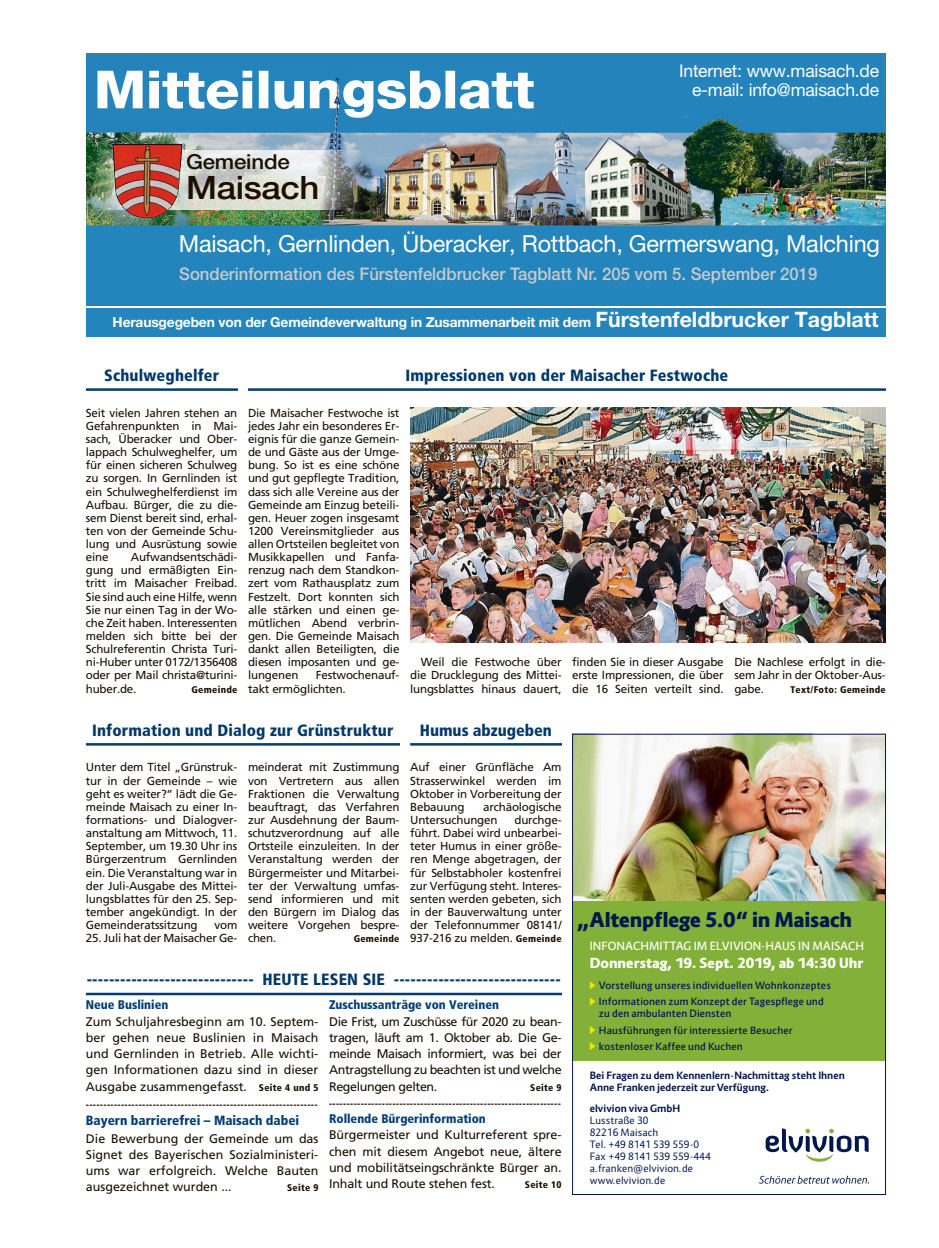
<style>
.page{position:relative;width:939px;height:1248px;background:#fff}
.page>*{position:absolute;margin:0;border:0;box-sizing:border-box;transform-origin:0 0}
.t1{font:500 32.25px "Helvetica Neue LT Std";letter-spacing:-.01em;color:#1c0f00;scale:1.08 1}
.t2{font:23.5px "Helvetica Neue LT Std";letter-spacing:-.01em;color:#fff}
.t3{font:500 20.62px "Helvetica Neue LT Std";letter-spacing:-.01em;color:#1c0f00;scale:1.08 1}
.t4{font:800 20px "Route 159";letter-spacing:-.005em;color:#00174d}
.t5{font:17.5px/18.8px "Helvetica Neue LT Std";letter-spacing:-.01em;color:#fff;text-align:right}
.t6{font:500 17.38px "Helvetica Neue";color:#c9c9c9;scale:.96 1}
.t7{font:900 condensed 16.25px "Frutiger";letter-spacing:.01em;color:#00386b}
.t8{font:700 13.75px "Helvetica Neue LT Std";letter-spacing:-.01em;color:#fff}
.t9{font:800 13.75px "Route 159";letter-spacing:.005em;color:#fff}
.t10{font:900 condensed 13.38px "Frutiger";color:#003d78}
.t11{font:12.5px/16.2px "Frutiger";letter-spacing:-.005em;color:#1c0f00;text-align:justify}
.t12{font:900 condensed 12.5px "Frutiger";color:#003d78}
.t13{font:11.62px/13.1px "Frutiger";letter-spacing:-.015em;color:#1c0f00;text-align:justify}
.t14{font:600 11.25px "Route 159";color:#fff}
.t15{font:600 10px/16px "Route 159";letter-spacing:.01em;color:#00174d}
.t16{font:10px/12px "Route 159";color:#00174d}
.t17{font:700 10px/12px "Route 159";color:#00174d}
.t18{font:900 condensed 9.75px/16.2px "Frutiger";letter-spacing:.03em;color:#1c0f00;text-align:right}
.s1{font-size:21.25px}
.s2{font-weight:900;font-stretch:condensed;font-size:9.75px}
</style>
<div class="page">
<div style="left:86px;top:53px;width:800px;height:284px;background:#2485bd"></div>
<hr style="left:86px;top:306px;width:800px;height:1px;background:#fff">
<img style="left:86px;top:70px;width:800px;height:155px">
<img style="left:97px;top:71px;width:437px;height:47px">
<div style="left:681px;top:65px;width:198px;height:12px;background:#2485bd"></div>
<div style="left:693px;top:83px;width:186px;height:13px;background:#2485bd"></div>
<img style="left:89px;top:151px;width:274px;height:59px">
<img style="left:112px;top:144px;width:71px;height:74px">
<hr style="left:248px;top:388px;width:638px;height:3px;background:#003d78">
<img style="left:410px;top:408px;width:476px;height:235px">
<hr style="left:86px;top:388px;width:151px;height:3px;background:#003d78">
<hr style="left:86px;top:743px;width:314px;height:2px;background:#003d78">
<hr style="left:410px;top:743px;width:152px;height:2px;background:#003d78">
<hr style="left:86px;top:992px;width:476px;height:3px;background:#003d78">
<img style="left:574px;top:735px;width:310px;height:166px">
<div style="left:572px;top:901px;width:314px;height:159px;background:#82b038"></div>
<svg style="left:590px;top:981px;width:6px;height:8px"></svg>
<svg style="left:590px;top:997px;width:6px;height:8px"></svg>
<svg style="left:590px;top:1026px;width:6px;height:8px"></svg>
<svg style="left:590px;top:1042px;width:6px;height:8px"></svg>
<svg style="left:766px;top:1128px;width:103px;height:33px"></svg>
<svg style="left:759px;top:1175px;width:110px;height:8px"></svg>
<div style="left:572px;top:733px;width:314px;height:461px;border:1px solid #00174d"></div>
<h3 class="t3" style="left:186px;top:150px;width:97px">Gemeinde</h3>
<h1 class="t1" style="left:186px;top:169px;width:125px">Maisach</h1>
<h3 class="t5" style="left:679px;top:63px;width:202px">Internet: www.maisach.de e-mail: info@maisach.de</h3>
<h2 class="t2" style="left:179px;top:236px;width:703px">Maisach, Gernlinden, Überacker, Rottbach, Germerswang, Malching</h2>
<h3 class="t6" style="left:179px;top:267px;width:666px">Sonderinformation des Fürstenfeldbrucker Tagblatt Nr. 205 vom 5. September 2019</h3>
<p class="t8" style="left:113px;top:318px;width:768px">Herausgegeben von der Gemeindeverwaltung in Zusammenarbeit mit dem <span class="s1">Fürstenfeldbrucker Tagblatt</span></p>
<h3 class="t7" style="left:104px;top:369px;width:116px">Schulweghelfer</h3>
<p class="t13" style="left:86px;top:407px;width:153px">Seit vielen Jahren stehen an Gefahrenpunkten in Mai&shy;sach, Überacker und Ober&shy;lappach Schulweghelfer, um für einen sicheren Schulweg zu sorgen. In Gernlinden ist ein Schulweghelferdienst im Aufbau. Bürger, die zu die&shy;sem Dienst bereit sind, erhal&shy;ten von der Gemeinde Schu&shy;lung und Ausrüstung sowie eine</p>
<h3 class="t7" style="left:406px;top:369px;width:324px">Impressionen von der Maisacher Festwoche</h3>
<p class="t13" style="left:248px;top:407px;width:153px">Die Maisacher Festwoche ist jedes Jahr ein besonderes Er&shy;eignis für die ganze Gemein&shy;de und Gäste aus der Umge&shy;bung. So ist es eine schöne und gut gepflegte Tradition, dass sich alle Vereine aus der Gemeinde am Einzug beteili&shy;gen. Heuer zogen insgesamt 1200 Vereinsmitglieder aus allen Ortsteilen begleitet von Musikkapellen und Fanfa&shy;renzug nach dem Standkon&shy;zert vom Rathausplatz zum Festzelt. Dort konnten sich alle stärken und einen ge&shy;mütlichen Abend verbrin&shy;gen. Die Gemeinde Maisach dankt allen Beteiligten, die diesen imposanten und ge&shy;lungenen</p>
<p class="t13" style="left:86px;top:552px;width:153px;text-indent:45px">Aufwandsentschädi&shy;gung und ermäßigten Ein&shy;tritt im Maisacher Freibad.<br>Sie sind auch eine Hilfe, wenn Sie nur einen Tag in der Wo&shy;che Zeit haben. Interessenten melden sich bitte bei der Schulreferentin Christa Turi&shy;ni-Huber unter 0172/1356408 oder per Mail christa@turini&shy;huber.de.</p>
<p class="t13" style="left:734px;top:657px;width:153px">Die Nachlese erfolgt in die&shy;sem Jahr in der Oktober-Aus&shy;gabe.</p>
<p class="t13" style="left:572px;top:657px;width:153px">finden Sie in dieser Ausgabe erste Impressionen, die über die 16 Seiten verteilt sind.</p>
<p class="t13" style="left:410px;top:657px;width:153px;text-indent:11px">Weil die Festwoche über die Drucklegung des Mittei&shy;lungsblattes hinaus dauert,</p>
<p class="t13" style="left:248px;top:670px;width:153px;text-indent:68px">Festwochenauf&shy;takt ermöglichten.</p>
<p class="t18" style="left:192px;top:682px;width:47px">Gemeinde</p>
<h3 class="t7" style="left:92px;top:724px;width:303px">Information und Dialog zur Grünstruktur</h3>
<h3 class="t7" style="left:420px;top:724px;width:134px">Humus abzugeben</h3>
<p class="t13" style="left:410px;top:762px;width:153px">Auf einer Grünfläche Am Strasserwinkel werden im Oktober in Vorbereitung der Bebauung</p>
<p class="t18" style="left:791px;top:682px;width:97px">Text/Foto: Gemeinde</p>
<p class="t13" style="left:86px;top:762px;width:153px">Unter dem Titel „Grünstruk&shy;tur in der Gemeinde – wie geht es weiter?“ lädt die Ge&shy;meinde Maisach zu einer In&shy;formations- und Dialogver&shy;anstaltung am Mittwoch, 11.<br>September, um 19.30 Uhr ins Bürgerzentrum Gernlinden ein. Die Veranstaltung war in der Juli-Ausgabe des Mittei&shy;lungsblattes für den 25. Sep&shy;tember angekündigt. In der Gemeinderatssitzung</p>
<p class="t13" style="left:248px;top:762px;width:153px">meinderat mit Zustimmung von Vertretern aus allen Fraktionen die Verwaltung beauftragt, das Verfahren zur Ausdehnung der Baum&shy;schutzverordnung auf alle Ortsteile einzuleiten. In der Veranstaltung werden der Bürgermeister und Mitarbei&shy;ter der Verwaltung umfas&shy;send informieren und mit den Bürgern im Dialog das weitere Vorgehen bespre&shy;chen.</p>
<p class="t13" style="left:410px;top:801px;width:153px;text-indent:73px">archäologische<br>Untersuchungen</p>
<p class="t13" style="left:410px;top:814px;width:153px;text-indent:104px">durchge&shy;führt. Dabei wird unbearbei&shy;teter Humus in einer größe&shy;ren Menge abgetragen, der für Selbstabholer kostenfrei zur Verfügung steht. Interes&shy;senten werden gebeten, sich in der Bauverwaltung unter der Telefonnummer 08141/ 937-216 zu melden. <span class="s2">Gemeinde</span></p>
<h3 class="t4" style="left:578px;top:911px;width:276px">„Altenpflege 5.0“ in Maisach</h3>
<p class="t14" style="left:590px;top:941px;width:276px">INFONACHMITTAG IM ELVIVION-HAUS IN MAISACH</p>
<p class="t9" style="left:590px;top:957px;width:275px">Donnerstag, 19. Sept. 2019, ab 14:30 Uhr</p>
<p class="t15" style="left:599px;top:978px;width:233px">Vorstellung unseres individuellen Wohnkonzeptes<br>Informationen zum Konzept der Tagespflege und</p>
<p class="t15" style="left:599px;top:1006px;width:195px">zu den ambulanten Diensten<br>Hausführungen für interessierte Besucher kostenloser Kaffee und Kuchen</p>
<p class="t17" style="left:590px;top:1070px;width:256px">Bei Fragen zu dem Kennenlern-Nachmittag steht Ihnen<br>Anne Franken jederzeit zur Verfügung.</p>
<p class="t17" style="left:590px;top:1103px;width:92px">elvivion viva GmbH</p>
<p class="t16" style="left:590px;top:1115px;width:122px">Lusstraße 30<br>82216 Maisach<br>Tel. +49 8141 539 559-0<br>Fax +49 8141 539 559-444 a.franken@elvivion.de www.elvivion.de</p>
<p class="t13" style="left:214px;top:919px;width:24px">vom</p>
<p class="t13" style="left:86px;top:932px;width:153px">25. Juli hat der Maisacher Ge-</p>
<p class="t18" style="left:354px;top:931px;width:47px">Gemeinde</p>
<h3 class="t7" style="left:87px;top:973px;width:476px">------------------------------ HEUTE LESEN SIE ------------------------------</h3>
<p class="t12" style="left:86px;top:1000px;width:84px">Neue Buslinien</p>
<p class="t11" style="left:86px;top:1014px;width:234px">Zum Schuljahresbeginn am 10. Septem&shy;ber gehen neue Buslinien in Maisach und Gernlinden in Betrieb. Alle wichti&shy;gen Informationen dazu sind in dieser Ausgabe zusammengefasst. <span class="s2">Seite 4 und 5</span></p>
<p class="t18" style="left:86px;top:1097px;width:233px">------------------------------------------------------------------</p>
<p class="t10" style="left:86px;top:1115px;width:215px">Bayern barrierefrei – Maisach dabei</p>
<p class="t11" style="left:86px;top:1131px;width:234px">Die Bewerbung der Gemeinde um das Signet des Bayerischen Sozialministeri&shy;ums war erfolgreich. Welche Bauten ausgezeichnet wurden ...</p>
<p class="t12" style="left:329px;top:1000px;width:171px">Zuschussanträge von Vereinen</p>
<p class="t11" style="left:329px;top:1014px;width:234px">Die Frist, um Zuschüsse für 2020 zu bean&shy;tragen, läuft am 1. Oktober ab. Die Ge&shy;meinde Maisach informiert, was bei der Antragstellung zu beachten ist und welche Regelungen gelten.</p>
<p class="t18" style="left:329px;top:1079px;width:234px">Seite 9 ------------------------------------------------------------------</p>
<p class="t12" style="left:329px;top:1114px;width:158px">Rollende Bürgerinformation</p>
<p class="t11" style="left:329px;top:1128px;width:234px">Bürgermeister und Kulturreferent spre&shy;chen mit diesem Angebot neue, ältere und mobilitätseingschränkte Bürger an.<br>Inhalt und Route stehen fest.</p>
<p class="t18" style="left:525px;top:1177px;width:38px">Seite 10</p>
<p class="t18" style="left:287px;top:1180px;width:33px">Seite 9</p>
</div>
